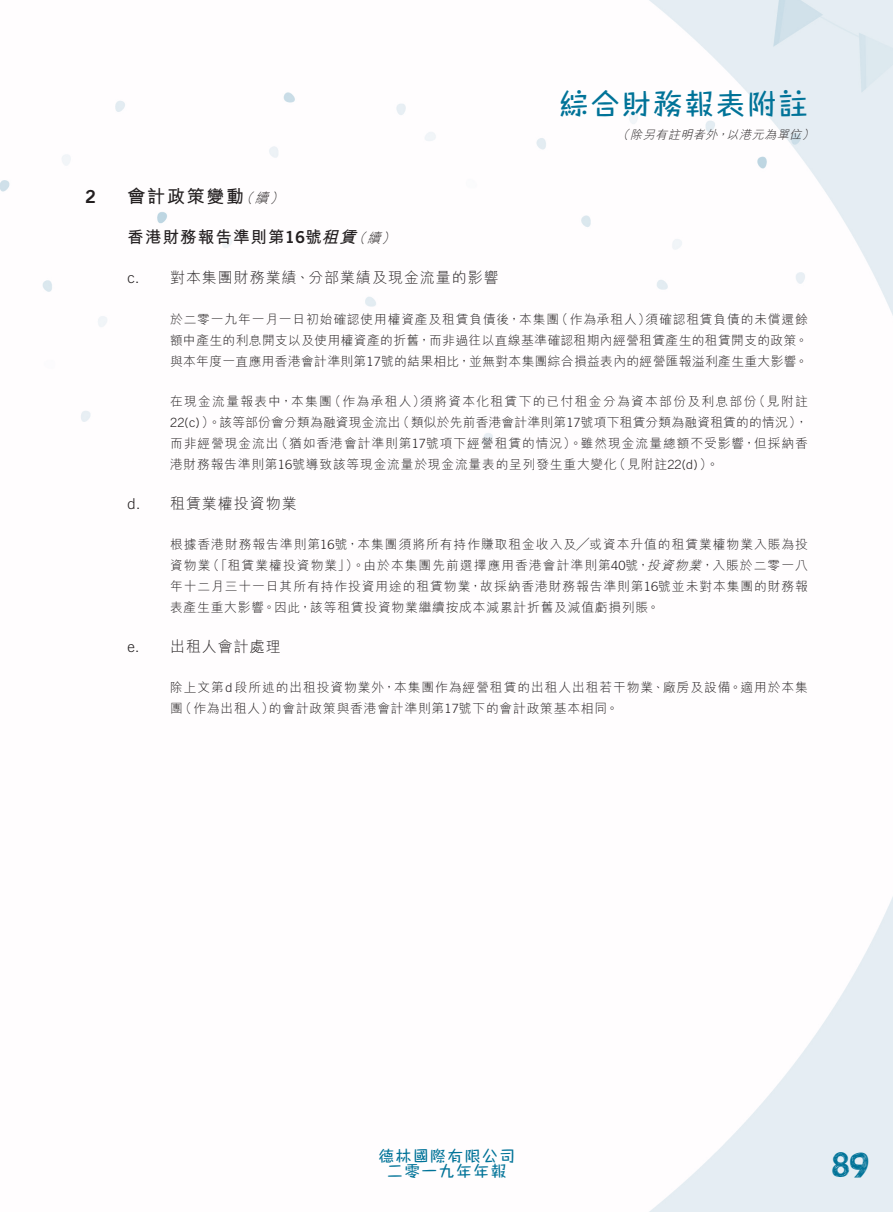
<style>
.page{position:relative;width:893px;height:1212px;background:#fff}
.page>*{position:absolute;margin:0;border:0;box-sizing:border-box;transform-origin:0 0}
.t1{font:36px "appleberry";color:#007398}
.t2{font:500 30px "M Comic HK";letter-spacing:.045em;color:#007398}
.t3{font:700 18px "M Hei HK";letter-spacing:.095em;color:#231f20}
.t4{font:18px "Trade Gothic LT Std Bd 2";color:#231f20}
.t5{font:700 16.5px "M Hei HK";letter-spacing:.065em;color:#231f20}
.t6{font:500 16.2px/15.8px "M Comic HK";letter-spacing:.07em;color:#007398;text-align:center}
.t7{font:300 15px "M Hei HK";letter-spacing:.065em;color:#231f20}
.t8{font:300 12.75px/21px "M Hei HK";letter-spacing:.065em;color:#231f20;text-align:justify}
.t9{font:italic 300 12px "M Hei HK";color:#231f20}
.s1{font-weight:300;font-style:italic;font-size:13.5px}
.s2{font-family:"Trade Gothic LT Std Bd 2";font-weight:400}
.s3{font-style:italic}
.s4{font-family:"Trade Gothic LT Std"}
</style>
<div class="page">
<img style="left:0;top:0;width:893px;height:1212px">
<h2 class="t2" style="left:559px;top:85px;width:251px">綜合財務報表附註</h2>
<p class="t9" style="left:617px;top:129px;width:202px">（除另有註明者外，以港元為單位）</p>
<h3 class="t4" style="left:85px;top:186px;width:12px">2</h3>
<h3 class="t3" style="left:128px;top:183px;width:161px">會計政策變動<span class="s1">（續）</span></h3>
<p class="t5" style="left:128px;top:225px;width:273px">香港財務報告準則第<span class="s2">16</span>號<span class="s3">租賃</span><span class="s1">（續）</span></p>
<p class="t7" style="left:128px;top:270px;width:373px"><span class="s4">c.</span> 對本集團財務業績、分部業績及現金流量的影響</p>
<p class="t8" style="left:170px;top:308px;width:639px">於二零一九年一月一日初始確認使用權資產及租賃負債後，本集團（作為承租人）須確認租賃負債的未償還餘額中產生的利息開支以及使用權資產的折舊，而非過往以直線基準確認租期內經營租賃產生的租賃開支的政策。與本年度一直應用香港會計準則第<span class="s4">17</span>號的結果相比，並無對本集團綜合損益表內的經營匯報溢利產生重大影響。</p>
<p class="t8" style="left:170px;top:390px;width:639px">在現金流量報表中，本集團（作為承租人）須將資本化租賃下的已付租金分為資本部份及利息部份（見附註<span class="s4">22(c)</span>）。該等部份會分類為融資現金流出（類似於先前香港會計準則第<span class="s4">17</span>號項下租賃分類為融資租賃的的情況），而非經營現金流出（猶如香港會計準則第<span class="s4">17</span>號項下經營租賃的情況）。雖然現金流量總額不受影響，但採納香港財務報告準則第<span class="s4">16</span>號導致該等現金流量於現金流量表的呈列發生重大變化（見附註<span class="s4">22(d)</span>）。</p>
<p class="t7" style="left:128px;top:496px;width:171px"><span class="s4">d.</span> 租賃業權投資物業</p>
<p class="t8" style="left:170px;top:534px;width:639px">根據香港財務報告準則第<span class="s4">16</span>號，本集團須將所有持作賺取租金收入及╱或資本升值的租賃業權物業入賬為投資物業（「租賃業權投資物業」）。由於本集團先前選擇應用香港會計準則第<span class="s4">40</span>號，<span class="s3">投資物業</span>，入賬於二零一八年十二月三十一日其所有持作投資用途的租賃物業，故採納香港財務報告準則第<span class="s4">16</span>號並未對本集團的財務報表產生重大影響。因此，該等租賃投資物業繼續按成本減累計折舊及減值虧損列賬。</p>
<p class="t7" style="left:128px;top:639px;width:155px"><span class="s4">e.</span> 出租人會計處理</p>
<p class="t8" style="left:170px;top:677px;width:639px">除上文第<span class="s4">d</span>段所述的出租投資物業外，本集團作為經營租賃的出租人出租若干物業、廠房及設備。適用於本集團（作為出租人）的會計政策與香港會計準則第<span class="s4">17</span>號下的會計政策基本相同。</p>
<p class="t6" style="left:378px;top:1147px;width:139px">德林國際有限公司二零一九年年報</p>
<h1 class="t1" style="left:833px;top:1139px;width:38px">89</h1>
</div>
